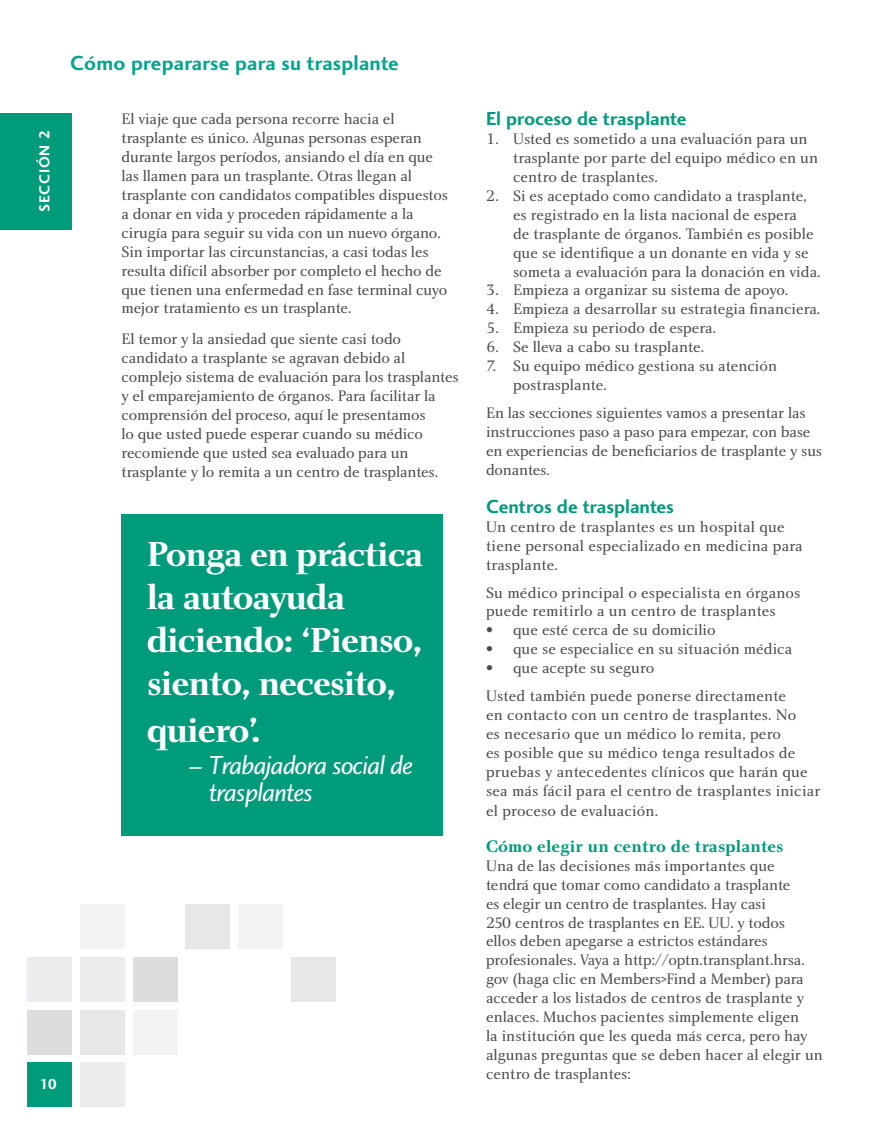
<style>
.page{position:relative;width:891px;height:1134px;background:#fff}
.page>*{position:absolute;margin:0;border:0;box-sizing:border-box;transform-origin:0 0}
.t1{font:36px/43.2px "Charlotte Bold Plain";letter-spacing:-.03em;color:#fff}
.t2{font:27px/27px "Charlotte Sans Book Italic Plain";letter-spacing:-.035em;color:#fff}
.t3{font:21px "Charlotte Sans Bold Plain";letter-spacing:.01em;color:#00a58a}
.Subhead{font:19.5px "Charlotte Sans Bold Plain";color:#009b7a}
.Sub_-_subhead{font:17.25px "Charlotte Bold Plain";letter-spacing:.01em;color:#009b7a}
.Sub_-_subhead-2{font:15.75px/18.9px "Charlotte Book Plain";letter-spacing:-.01em;color:#4b4c4d}
.Sub_-_subhead-3{font:15.75px/18.9px "Charlotte Book Plain";letter-spacing:.01em;color:#4b4c4d}
.t4{font:15px "Charlotte Sans Bold Plain";letter-spacing:.05em;color:#fff}
</style>
<div class="page">
<div style="left:27px;top:1062px;width:44px;height:45px;background:#009b7a"></div>
<div style="left:0;top:114px;width:72px;height:116px;background:#009b7a"></div>
<div style="left:122px;top:514px;width:321px;height:322px;background:#009b7a"></div>
<div style="left:80px;top:1063px;width:44px;height:44px;background:#ececee"></div>
<div style="left:80px;top:1010px;width:44px;height:44px;background:#e6e7e9"></div>
<div style="left:133px;top:1010px;width:44px;height:44px;background:#f2f3f4"></div>
<div style="left:27px;top:1010px;width:44px;height:44px;background:#dcdddf"></div>
<div style="left:292px;top:957px;width:44px;height:45px;background:#e6e7e9"></div>
<div style="left:80px;top:957px;width:44px;height:45px;background:#ececee"></div>
<div style="left:133px;top:957px;width:44px;height:45px;background:#dcdddf"></div>
<div style="left:27px;top:957px;width:44px;height:45px;background:#ececee"></div>
<div style="left:186px;top:904px;width:44px;height:45px;background:#e6e7e9"></div>
<div style="left:239px;top:904px;width:44px;height:45px;background:#f2f3f4"></div>
<div style="left:80px;top:904px;width:44px;height:45px;background:#f2f3f4"></div>
<p class="t4" style="left:36px;top:212px;width:83px;rotate:-90deg">SECCIÓN 2</p>
<p class="t3" style="left:70px;top:50px;width:330px">Cómo prepararse para su trasplante</p>
<p class="Sub_-_subhead-2" style="left:122px;top:110px;width:328px">El viaje que cada persona recorre hacia el trasplante es único. Algunas personas esperan durante largos períodos, ansiando el día en que las llamen para un trasplante. Otras llegan al trasplante con candidatos compatibles dispuestos a donar en vida y proceden rápidamente a la cirugía para seguir su vida con un nuevo órgano.<br>Sin importar las circunstancias, a casi todas les resulta difícil absorber por completo el hecho de que tienen una enfermedad en fase terminal cuyo mejor tratamiento es un trasplante.</p>
<p class="Sub_-_subhead-2" style="left:122px;top:329px;width:339px">El temor y la ansiedad que siente casi todo candidato a trasplante se agravan debido al complejo sistema de evaluación para los trasplantes y el emparejamiento de órganos. Para facilitar la comprensión del proceso, aquí le presentamos<br>lo que usted puede esperar cuando su médico recomiende que usted sea evaluado para un trasplante y lo remita a un centro de trasplantes.</p>
<p class="t1" style="left:147px;top:532px;width:278px">Ponga en práctica la autoayuda diciendo: ‘Pienso, siento, necesito,</p>
<p class="t1" style="left:147px;top:708px;width:115px">quiero’.</p>
<p class="t2" style="left:209px;top:751px;width:206px;text-indent:-21px">– Trabajadora social de trasplantes</p>
<p class="t4" style="left:40px;top:1075px;width:19px">10</p>
<p class="Subhead" style="left:486px;top:107px;width:202px">El proceso de trasplante</p>
<p class="Sub_-_subhead-2" style="left:513px;top:129px;width:307px;text-indent:-27px">1. Usted es sometido a una evaluación para un trasplante por parte del equipo médico en un centro de trasplantes.</p>
<p class="Sub_-_subhead-2" style="left:513px;top:186px;width:309px;text-indent:-27px">2. Si es aceptado como candidato a trasplante, es registrado en la lista nacional de espera<br>de trasplante de órganos. También es posible que se identifique a un donante en vida y se someta a evaluación para la donación en vida.</p>
<p class="Sub_-_subhead-2" style="left:486px;top:281px;width:304px">3. Empieza a organizar su sistema de apoyo.</p>
<p class="Sub_-_subhead-2" style="left:486px;top:299px;width:336px">4. Empieza a desarrollar su estrategia financiera.</p>
<p class="Sub_-_subhead-2" style="left:486px;top:318px;width:232px">5. Empieza su periodo de espera.</p>
<p class="Sub_-_subhead-2" style="left:486px;top:337px;width:220px">6. Se lleva a cabo su trasplante.</p>
<p class="Sub_-_subhead-2" style="left:513px;top:356px;width:266px;text-indent:-27px">7. Su equipo médico gestiona su atención postrasplante.</p>
<p class="Sub_-_subhead-2" style="left:486px;top:403px;width:338px">En las secciones siguientes vamos a presentar las instrucciones paso a paso para empezar, con base en experiencias de beneficiarios de trasplante y sus donantes.</p>
<p class="Subhead" style="left:486px;top:495px;width:189px">Centros de trasplantes</p>
<p class="Sub_-_subhead-3" style="left:486px;top:517px;width:318px">Un centro de trasplantes es un hospital que tiene personal especializado en medicina para trasplante.</p>
<p class="Sub_-_subhead-3" style="left:486px;top:583px;width:316px">Su médico principal o especialista en órganos puede remitirlo a un centro de trasplantes</p>
<p class="Sub_-_subhead-2" style="left:486px;top:620px;width:231px">• que esté cerca de su domicilio</p>
<p class="Sub_-_subhead-2" style="left:486px;top:639px;width:308px">• que se especialice en su situación médica</p>
<p class="Sub_-_subhead-2" style="left:486px;top:658px;width:170px">• que acepte su seguro</p>
<p class="Sub_-_subhead-3" style="left:486px;top:686px;width:336px">Usted también puede ponerse directamente<br>en contacto con un centro de trasplantes. No<br>es necesario que un médico lo remita, pero<br>es posible que su médico tenga resultados de pruebas y antecedentes clínicos que harán que sea más fácil para el centro de trasplantes iniciar</p>
<p class="Sub_-_subhead-3" style="left:486px;top:801px;width:174px">el proceso de evaluación.</p>
<p class="Sub_-_subhead" style="left:486px;top:836px;width:299px">Cómo elegir un centro de trasplantes</p>
<p class="Sub_-_subhead-2" style="left:486px;top:856px;width:338px">Una de las decisiones más importantes que<br>tendrá que tomar como candidato a trasplante<br>es elegir un centro de trasplantes. Hay casi<br>250 centros de trasplantes en EE. UU. y todos<br>ellos deben apegarse a estrictos estándares profesionales. Vaya a http://optn.transplant.hrsa. gov (haga clic en Members&gt;Find a Member) para acceder a los listados de centros de trasplante y enlaces. Muchos pacientes simplemente eligen<br>la institución que les queda más cerca, pero hay algunas preguntas que se deben hacer al elegir un centro de trasplantes:</p>
</div>
